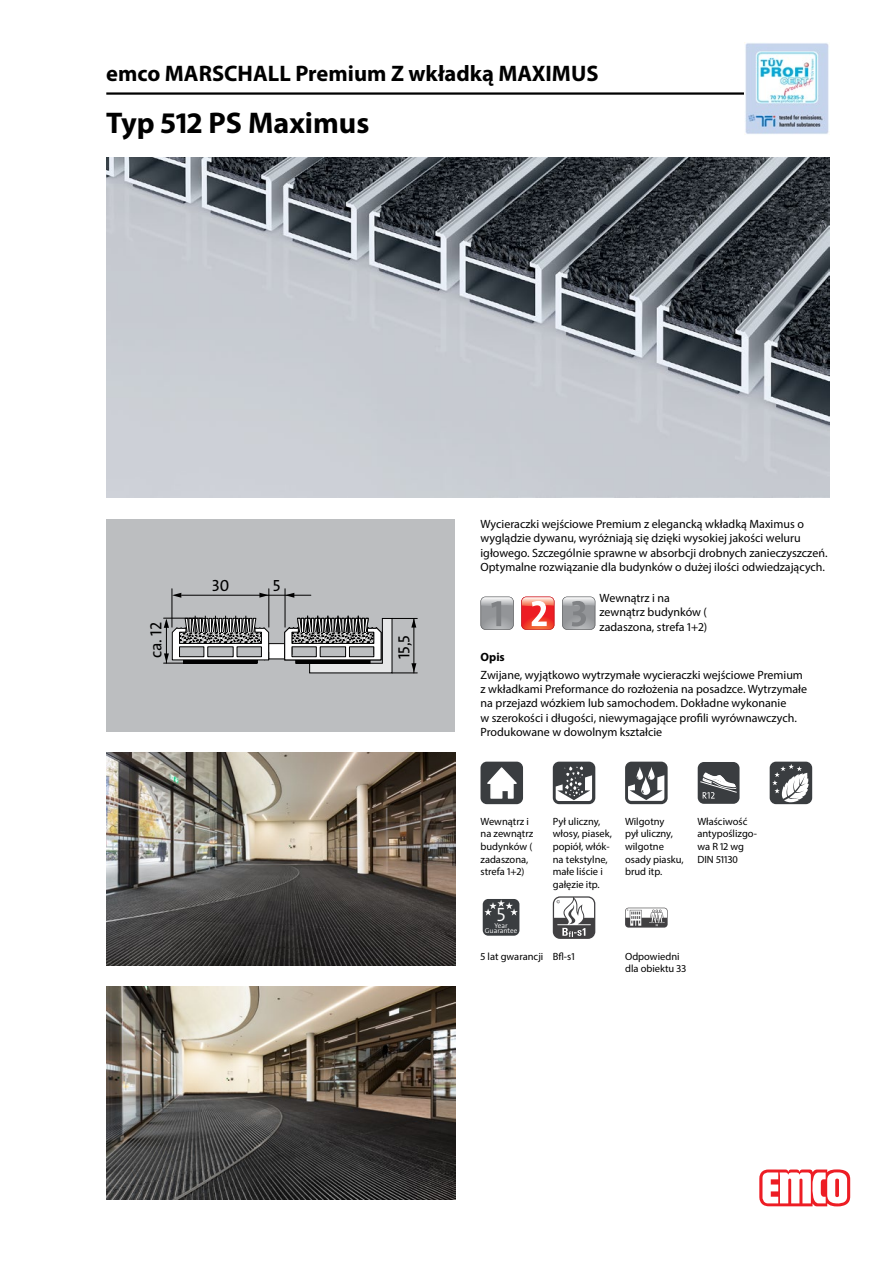
<style>
.page{position:relative;width:893px;height:1263px;background:#fff}
.page>*{position:absolute;margin:0;border:0;box-sizing:border-box;transform-origin:0 0}
.typ_bau{font:700 30px "Myriad Pro";color:#000}
.titel1_em_bau{font:700 22.5px "Myriad Pro";color:#000}
.BILDR{font:300 19.5px "The Sans Os F";color:#fff}
.BILDR-2{font:16.35px "The Sans Os F";color:#000}
.fliesstext_bau{font:12px/14.4px "Myriad Pro";color:#000}
.Stoerer{font:12px/14.4px "Myriad Pro";color:#000}
.fliesstext_bold_bau{font:700 12px "Myriad Pro";color:#000}
.mouseovertext_bau{font:10.5px/12.6px "Myriad Pro";color:#000}
.BILDR-3{font:300 7.05px/5.2px "The Sans Os F";color:#fff;text-align:center}
</style>
<div class="page">
<img style="left:106px;top:157px;width:723px;height:340px">
<hr style="left:106px;top:92px;width:723px;height:3px;background:#000">
<svg style="left:759px;top:1169px;width:91px;height:37px"></svg>
<img style="left:744px;top:43px;width:85px;height:92px">
<div style="left:106px;top:519px;width:349px;height:212px;background:#bcbec0"></div>
<hr style="left:182px;top:595px;width:87px;height:1px;background:#000">
<svg style="left:259px;top:593px;width:9px;height:5px"></svg>
<svg style="left:173px;top:593px;width:8px;height:5px"></svg>
<svg style="left:286px;top:593px;width:8px;height:5px"></svg>
<hr style="left:172px;top:589px;width:1px;height:38px;background:#000">
<hr style="left:285px;top:589px;width:1px;height:38px;background:#000">
<hr style="left:268px;top:589px;width:1px;height:38px;background:#000">
<hr style="left:269px;top:595px;width:42px;height:1px;background:#000">
<div style="left:269px;top:644px;width:16px;height:15px;background:#fff"></div>
<div style="left:268px;top:643px;width:17px;height:16px;border:1px solid #000"></div>
<svg style="left:164px;top:616px;width:105px;height:48px"></svg>
<svg style="left:284px;top:616px;width:133px;height:58px"></svg>
<img style="left:106px;top:753px;width:349px;height:212px">
<img style="left:106px;top:986px;width:349px;height:213px">
<svg style="left:521px;top:597px;width:33px;height:33px"></svg>
<svg style="left:562px;top:597px;width:33px;height:33px"></svg>
<svg style="left:480px;top:597px;width:34px;height:33px"></svg>
<div style="left:480px;top:762px;width:43px;height:42px;background:#3a3d40;border-radius:6px"></div>
<svg style="left:487px;top:767px;width:30px;height:32px"></svg>
<div style="left:553px;top:762px;width:42px;height:42px;background:#3a3d40;border-radius:6px"></div>
<svg style="left:556px;top:766px;width:36px;height:35px"></svg>
<div style="left:625px;top:762px;width:43px;height:42px;background:#3a3d40;border-radius:6px"></div>
<svg style="left:628px;top:767px;width:36px;height:34px"></svg>
<div style="left:698px;top:762px;width:41px;height:42px;background:#3a3d40;border-radius:6px"></div>
<svg style="left:700px;top:772px;width:37px;height:26px"></svg>
<div style="left:770px;top:762px;width:42px;height:42px;background:#3a3d40;border-radius:6px"></div>
<svg style="left:772px;top:764px;width:37px;height:38px"></svg>
<div style="left:483px;top:899px;width:36px;height:37px;background:#3a3d40;border-radius:5px"></div>
<svg style="left:484px;top:899px;width:34px;height:16px"></svg>
<svg style="left:553px;top:896px;width:42px;height:43px"></svg>
<svg style="left:625px;top:908px;width:43px;height:19px"></svg>
<p class="titel1_em_bau" style="left:106px;top:59px;width:494px">emco MARSCHALL Premium Z wkładką MAXIMUS</p>
<p class="typ_bau" style="left:106px;top:103px;width:265px">Typ 512 PS Maximus</p>
<p class="BILDR-2" style="left:146px;top:658px;width:38px;rotate:-90deg">ca. 12</p>
<p class="BILDR-2" style="left:212px;top:575px;width:19px">30</p>
<p class="BILDR-2" style="left:273px;top:575px;width:9px">5</p>
<p class="BILDR-2" style="left:393px;top:659px;width:26px;rotate:-90deg">15,5</p>
<p class="Stoerer" style="left:480px;top:516px;width:348px">Wycieraczki wejściowe Premium z elegancką wkładką Maximus o wyglądzie dywanu, wyróżniają się dzięki wysokiej jakości weluru igłowego. Szczególnie sprawne w absorbcji drobnych zanieczyszczeń.<br>Optymalne rozwiązanie dla budynków o dużej ilości odwiedzających.</p>
<p class="fliesstext_bau" style="left:600px;top:590px;width:109px">Wewnątrz i na zewnątrz budynków ( zadaszona, strefa 1+2)</p>
<p class="fliesstext_bold_bau" style="left:480px;top:649px;width:26px">Opis</p>
<p class="fliesstext_bau" style="left:480px;top:667px;width:328px">Zwijane, wyjątkowo wytrzymałe wycieraczki wejściowe Premium z wkładkami Preformance do rozłożenia na posadzce. Wytrzymałe na przejazd wózkiem lub samochodem. Dokładne wykonanie<br>w szerokości i długości, niewymagające profili wyrównawczych.<br>Produkowane w dowolnym kształcie</p>
<p class="mouseovertext_bau" style="left:480px;top:815px;width:54px">Wewnątrz i na zewnątrz budynków ( zadaszona, strefa 1+2)</p>
<p class="mouseovertext_bau" style="left:553px;top:815px;width:61px">Pył uliczny, włosy, piasek, popiół, włók&shy;na tekstylne, małe liście i gałęzie itp.</p>
<p class="mouseovertext_bau" style="left:625px;top:815px;width:60px">Wilgotny<br>pył uliczny, wilgotne osady piasku, brud itp.</p>
<p class="mouseovertext_bau" style="left:697px;top:815px;width:61px">Właściwość antypoślizgo&shy;wa R 12 wg<br>DIN 51130</p>
<p class="BILDR" style="left:497px;top:902px;width:10px">5</p>
<p class="BILDR-3" style="left:485px;top:923px;width:34px">Year<br>Guarantee</p>
<p class="mouseovertext_bau" style="left:480px;top:949px;width:64px">5 lat gwarancji</p>
<p class="mouseovertext_bau" style="left:553px;top:949px;width:23px">Bfl-s1</p>
<p class="mouseovertext_bau" style="left:625px;top:949px;width:63px">Odpowiedni dla obiektu 33</p>
</div>
